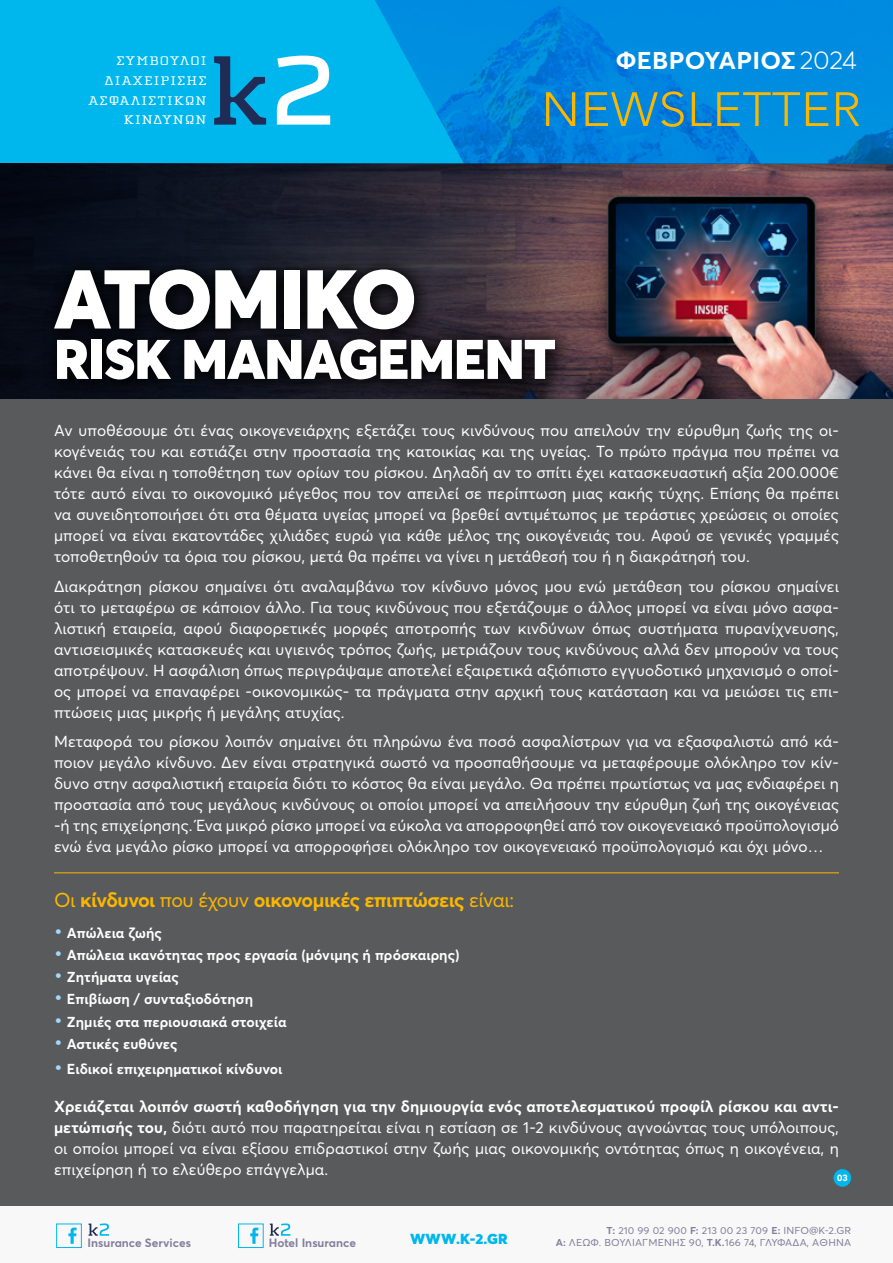
<style>
.page{position:relative;width:893px;height:1263px;background:#fff}
.page>*{position:absolute;margin:0;border:0;box-sizing:border-box;transform-origin:0 0}
.t1{font:900 81.9px "Averta";letter-spacing:-.03em;color:#fff}
.t2{font:900 54.9px "Averta";letter-spacing:-.015em;color:#fff}
.t3{font:300 47.7px "Avenir";letter-spacing:.01em;color:#fab700;scale:1.05 1}
.t4{font:700 24px "Averta";letter-spacing:.015em;color:#fff;scale:1.05 1}
.t5{font:700 19.95px "Averta";letter-spacing:-.025em;color:#fab700}
.t6{font:15.75px/21px "Averta";letter-spacing:.005em;color:#fff;text-align:justify}
.t7{font:900 14.4px "Averta";color:#00b7ed;scale:1.05 1}
.t8{font:700 14.25px "Averta";letter-spacing:.005em;color:#fff}
.t9{font:12.9px/19.8px "Cholla Slab Gr";letter-spacing:.065em;color:#fff;text-align:right;scale:1.24 1}
.t10{font:700 11.85px "Averta";color:#837f9c}
.t11{font:9.9px "Averta";letter-spacing:.01em;color:#837f9c;scale:1.05 1}
.t12{font:900 9px "Avenir";color:#fff}
.s1{font-weight:300;font-size:25.5px}
.s2{font-weight:400}
.s3{font-size:20.25px;color:#a1daf8}
.s4{font-weight:700}
</style>
<div class="page">
<img style="left:500px;top:164px;width:393px;height:236px">
<svg style="left:0;top:164px;width:500px;height:236px;background:#161824"></svg>
<div style="left:0;top:400px;width:893px;height:807px;background:#595a5b"></div>
<div style="left:0;top:0;width:367px;height:164px;background:#00b7ed"></div>
<img style="left:367px;top:0;width:526px;height:164px">
<div style="left:0;top:1207px;width:893px;height:56px;background:#f8f8f8"></div>
<svg style="left:68px;top:1227px;width:9px;height:17px"></svg>
<div style="left:56px;top:1223px;width:26px;height:25px;border:1px solid #00b7ed"></div>
<svg style="left:250px;top:1227px;width:8px;height:17px"></svg>
<div style="left:238px;top:1223px;width:26px;height:25px;border:1px solid #00b7ed"></div>
<svg style="left:89px;top:1223px;width:20px;height:13px"></svg>
<svg style="left:270px;top:1223px;width:20px;height:13px"></svg>
<div style="left:833px;top:1169px;width:18px;height:18px;background:#00b7ed;border-radius:50%"></div>
<svg style="left:214px;top:56px;width:52px;height:69px;background:#0c7eaf"></svg>
<svg style="left:277px;top:56px;width:53px;height:69px"></svg>
<div style="left:42px;top:255px;width:534px;height:146px;background:#000;opacity:.75"></div>
<div style="left:41px;top:255px;width:529px;height:138px;background:#000;opacity:.75"></div>
<hr style="left:54px;top:872px;width:785px;height:1px;background:#fab700">
<p class="t9" style="left:89px;top:51px;width:97px">ΣΥΜΒΟΥΛΟΙ<br>ΔΙΑΧΕΙΡΙΣΗΣ<br>ΑΣΦΑΛΙΣΤΙΚΩΝ<br>ΚΙΝΔΥΝΩΝ</p>
<h3 class="t4" style="left:616px;top:45px;width:231px">ΦΕΒΡΟΥΑΡΙΟΣ <span class="s1">2024</span></h3>
<h3 class="t3" style="left:541px;top:81px;width:306px">NEWSLETTER</h3>
<h1 class="t1" style="left:54px;top:247px;width:364px">ΑΤΟΜΙΚΟ</h1>
<h2 class="t2" style="left:54px;top:324px;width:503px">RISK MANAGEMENT</h2>
<p class="t6" style="left:54px;top:420px;width:786px">Αν υποθέσουμε ότι ένας οικογενειάρχης εξετάζει τους κινδύνους που απειλούν την εύρυθμη ζωής της οι&shy;κογένειάς του και εστιάζει στην προστασία της κατοικίας και της υγείας. Το πρώτο πράγμα που πρέπει να κάνει θα είναι η τοποθέτηση των ορίων του ρίσκου. Δηλαδή αν το σπίτι έχει κατασκευαστική αξία 200.000€ τότε αυτό είναι το οικονομικό μέγεθος που τον απειλεί σε περίπτωση μιας κακής τύχης. Επίσης θα πρέπει να συνειδητοποιήσει ότι στα θέματα υγείας μπορεί να βρεθεί αντιμέτωπος με τεράστιες χρεώσεις οι οποίες μπορεί να είναι εκατοντάδες χιλιάδες ευρώ για κάθε μέλος της οικογένειάς του. Αφού σε γενικές γραμμές τοποθετηθούν τα όρια του ρίσκου, μετά θα πρέπει να γίνει η μετάθεσή του ή η διακράτησή του.</p>
<p class="t6" style="left:54px;top:575px;width:786px">Διακράτηση ρίσκου σημαίνει ότι αναλαμβάνω τον κίνδυνο μόνος μου ενώ μετάθεση του ρίσκου σημαίνει ότι το μεταφέρω σε κάποιον άλλο. Για τους κινδύνους που εξετάζουμε ο άλλος μπορεί να είναι μόνο ασφα&shy;λιστική εταιρεία, αφού διαφορετικές μορφές αποτροπής των κινδύνων όπως συστήματα πυρανίχνευσης, αντισεισμικές κατασκευές και υγιεινός τρόπος ζωής, μετριάζουν τους κινδύνους αλλά δεν μπορούν να τους αποτρέψουν. Η ασφάλιση όπως περιγράψαμε αποτελεί εξαιρετικά αξιόπιστο εγγυοδοτικό μηχανισμό ο οποί&shy;ος μπορεί να επαναφέρει -οικονομικώς- τα πράγματα στην αρχική τους κατάσταση και να μειώσει τις επι&shy;πτώσεις μιας μικρής ή μεγάλης ατυχίας.</p>
<p class="t6" style="left:54px;top:731px;width:786px">Μεταφορά του ρίσκου λοιπόν σημαίνει ότι πληρώνω ένα ποσό ασφαλίστρων για να εξασφαλιστώ από κά&shy;ποιον μεγάλο κίνδυνο. Δεν είναι στρατηγικά σωστό να προσπαθήσουμε να μεταφέρουμε ολόκληρο τον κίν&shy;δυνο στην ασφαλιστική εταιρεία διότι το κόστος θα είναι μεγάλο. Θα πρέπει πρωτίστως να μας ενδιαφέρει η προστασία από τους μεγάλους κινδύνους οι οποίοι μπορεί να απειλήσουν την εύρυθμη ζωή της οικογένειας -ή της επιχείρησης. Ένα μικρό ρίσκο μπορεί να εύκολα να απορροφηθεί από τον οικογενειακό προϋπολογισμό ενώ ένα μεγάλο ρίσκο μπορεί να απορροφήσει ολόκληρο τον οικογενειακό προϋπολογισμό και όχι μόνο…</p>
<p class="t5" style="left:54px;top:887px;width:462px"><span class="s2">Οι</span> κίνδυνοι <span class="s2">που έχουν</span> οικονομικές επιπτώσεις <span class="s2">είναι:</span></p>
<p class="t8" style="left:54px;top:923px;width:109px"><span class="s3">•</span> Απώλεια ζωής</p>
<p class="t8" style="left:54px;top:946px;width:407px"><span class="s3">•</span> Απώλεια ικανότητας προς εργασία (μόνιμης ή πρόσκαιρης)</p>
<p class="t8" style="left:54px;top:968px;width:126px"><span class="s3">•</span> Ζητήματα υγείας</p>
<p class="t8" style="left:54px;top:990px;width:201px"><span class="s3">•</span> Επιβίωση / συνταξιοδότηση</p>
<p class="t8" style="left:54px;top:1012px;width:234px"><span class="s3">•</span> Ζημιές στα περιουσιακά στοιχεία</p>
<p class="t8" style="left:54px;top:1035px;width:125px"><span class="s3">•</span> Αστικές ευθύνες</p>
<p class="t8" style="left:54px;top:1060px;width:230px"><span class="s3">•</span> Ειδικοί επιχειρηματικοί κίνδυνοι</p>
<p class="t6" style="left:54px;top:1096px;width:786px"><span class="s4">Χρειάζεται λοιπόν σωστή καθοδήγηση για την δημιουργία ενός αποτελεσματικού προφίλ ρίσκου και αντι&shy;μετώπισής του,</span> διότι αυτό που παρατηρείται είναι η εστίαση σε 1-2 κινδύνους αγνοώντας τους υπόλοιπους, οι οποίοι μπορεί να είναι εξίσου επιδραστικοί στην ζωής μιας οικονομικής οντότητας όπως η οικογένεια, η επιχείρηση ή το ελεύθερο επάγγελμα.</p>
<p class="t12" style="left:837px;top:1170px;width:12px">03</p>
<p class="t11" style="left:607px;top:1224px;width:234px"><span class="s4">T:</span> 210 99 02 900 <span class="s4">F:</span> 213 00 23 709 <span class="s4">E:</span> INFO@K-2.GR</p>
<p class="t10" style="left:88px;top:1235px;width:105px">Insurance Services</p>
<p class="t10" style="left:269px;top:1235px;width:89px">Hotel Insurance</p>
<p class="t7" style="left:410px;top:1230px;width:95px">WWW.K-2.GR</p>
<p class="t11" style="left:556px;top:1236px;width:283px"><span class="s4">A:</span> ΛΕΩΦ. ΒΟΥΛΙΑΓΜΈΝΗΣ 90, <span class="s4">T.K.</span>166 74, ΓΛΥΦΆΔΑ, AΘΗΝΑ</p>
</div>
